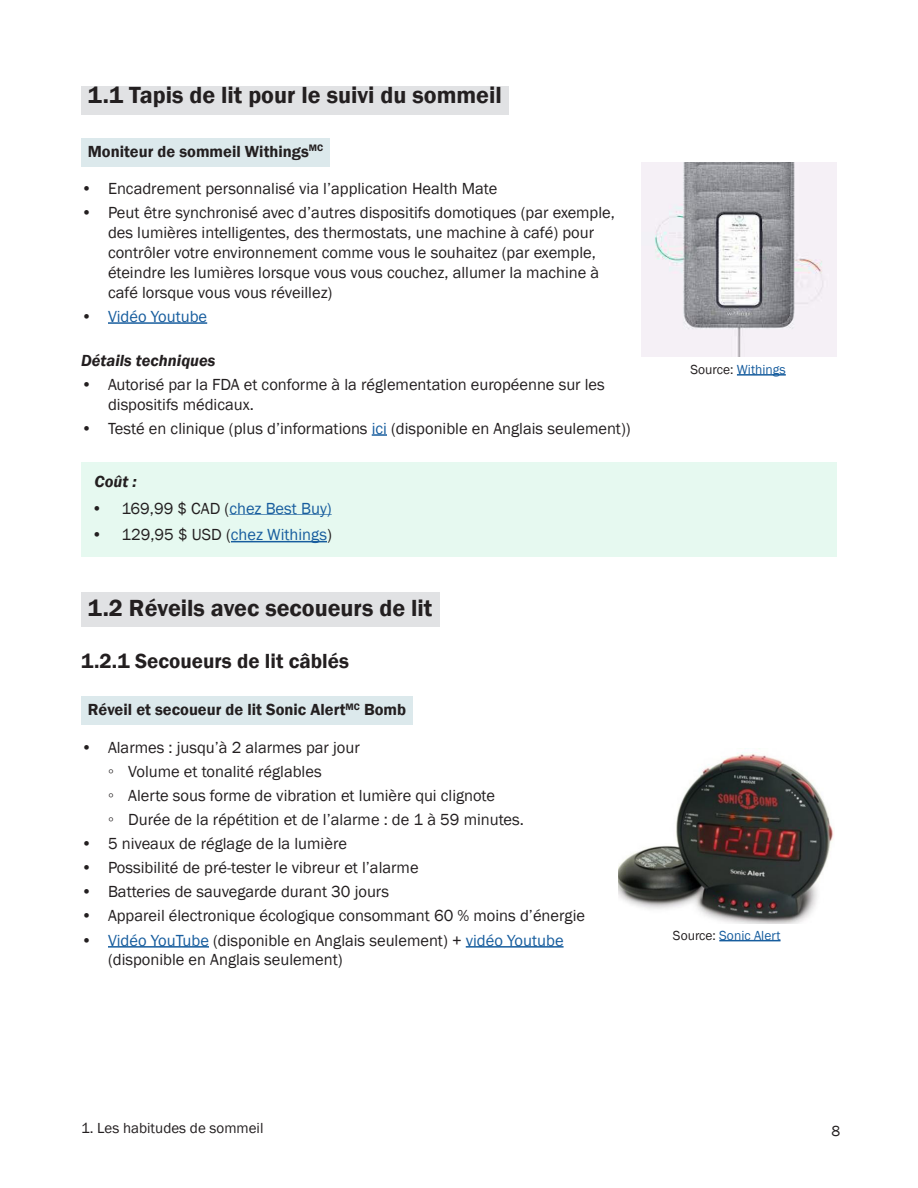
<style>
.page{position:relative;width:918px;height:1188px;background:#fff}
.page>*{position:absolute;margin:0;border:0;box-sizing:border-box;transform-origin:0 0}
.sub-heading_-_16_pts{font:600 24px "Franklin Gothic";color:#231f20}
.sub-heading_-_12_pts{font:600 21px "Franklin Gothic";color:#231f20}
.t1{font:16.5px/19.8px "Franklin Gothic";color:#231f20}
.sub-sub_headig_10_5{font:600 16.5px "Franklin Gothic";color:#231f20}
.Cost_box{font:italic 600 16.5px "Franklin Gothic";color:#231f20}
.t2{font:16.5px "Franklin Gothic";color:#175d9e}
.bullets{font:15px "Franklin Gothic";color:#231f20}
.Paragraph_Style_1{font:13.5px "Franklin Gothic";color:#175d9e}
.s1{color:#231f20}
.s2{color:#175d9e}
</style>
<div class="page">
<div style="left:81px;top:86px;width:428px;height:29px;background:#e1e2e4"></div>
<div style="left:81px;top:138px;width:249px;height:29px;background:#dce9ec"></div>
<hr style="left:108px;top:322px;width:99px;height:2px;background:#175d9e">
<svg style="left:372px;top:434px;width:15px;height:2px"></svg>
<div style="left:81px;top:462px;width:756px;height:42px;background:#e6f9f0"></div>
<div style="left:81px;top:489px;width:756px;height:42px;background:#e6f9f0"></div>
<hr style="left:229px;top:514px;width:103px;height:2px;background:#175d9e">
<div style="left:81px;top:515px;width:756px;height:42px;background:#e6f9f0"></div>
<hr style="left:231px;top:541px;width:96px;height:1px;background:#175d9e">
<div style="left:81px;top:592px;width:358px;height:35px;background:#e1e2e4"></div>
<div style="left:81px;top:697px;width:332px;height:28px;background:#dce9ec"></div>
<hr style="left:108px;top:946px;width:101px;height:2px;background:#175d9e">
<hr style="left:466px;top:946px;width:98px;height:2px;background:#175d9e">
<img style="left:618px;top:748px;width:216px;height:175px">
<hr style="left:737px;top:374px;width:49px;height:2px;background:#175d9e">
<hr style="left:719px;top:940px;width:62px;height:1px;background:#175d9e">
<img style="left:641px;top:162px;width:196px;height:194px">
<p class="sub-heading_-_16_pts" style="left:88px;top:80px;width:416px">1.1 Tapis de lit pour le suivi du sommeil</p>
<p class="sub-sub_headig_10_5" style="left:88px;top:141px;width:237px">Moniteur de sommeil Withings<sup>MC</sup></p>
<p class="t1" style="left:81px;top:179px;width:418px">• Encadrement personnalisé via l’application Health Mate</p>
<p class="t1" style="left:108px;top:203px;width:508px;text-indent:-27px">• Peut être synchronisé avec d’autres dispositifs domotiques (par exemple, des lumières intelligentes, des thermostats, une machine à café) pour contrôler votre environnement comme vous le souhaitez (par exemple, éteindre les lumières lorsque vous vous couchez, allumer la machine à café lorsque vous vous réveillez)</p>
<p class="t2" style="left:81px;top:306px;width:128px"><span class="s1">•</span> Vidéo Youtube</p>
<p class="Cost_box" style="left:81px;top:350px;width:136px">Détails techniques</p>
<p class="t1" style="left:108px;top:375px;width:498px;text-indent:-27px">• Autorisé par la FDA et conforme à la réglementation européenne sur les dispositifs médicaux.</p>
<p class="t1" style="left:81px;top:419px;width:551px">• Testé en clinique (plus d’informations <span class="s2">ici</span> (disponible en Anglais seulement))</p>
<p class="Cost_box" style="left:94px;top:471px;width:44px">Coût :</p>
<p class="t1" style="left:92px;top:499px;width:242px">• 169,99 $ CAD (<span class="s2">chez Best Buy)</span></p>
<p class="t1" style="left:92px;top:525px;width:242px">• 129,95 $ USD (<span class="s2">chez Withings</span>)</p>
<p class="sub-heading_-_16_pts" style="left:88px;top:593px;width:346px">1.2 Réveils avec secoueurs de lit</p>
<p class="sub-heading_-_12_pts" style="left:81px;top:648px;width:269px">1.2.1 Secoueurs de lit câblés</p>
<p class="sub-sub_headig_10_5" style="left:88px;top:699px;width:320px">Réveil et secoueur de lit Sonic Alert<sup>MC</sup> Bomb</p>
<p class="t1" style="left:81px;top:738px;width:280px">• Alarmes : jusqu’à 2 alarmes par jour</p>
<p class="t1" style="left:108px;top:762px;width:215px">◦ Volume et tonalité réglables</p>
<p class="t1" style="left:108px;top:786px;width:389px">◦ Alerte sous forme de vibration et lumière qui clignote</p>
<p class="t1" style="left:108px;top:810px;width:417px">◦ Durée de la répétition et de l’alarme : de 1 à 59 minutes.</p>
<p class="t1" style="left:81px;top:834px;width:268px">• 5 niveaux de réglage de la lumière</p>
<p class="t1" style="left:81px;top:858px;width:339px">• Possibilité de pré-tester le vibreur et l’alarme</p>
<p class="t1" style="left:81px;top:882px;width:310px">• Batteries de sauvegarde durant 30 jours</p>
<p class="t1" style="left:81px;top:906px;width:506px">• Appareil électronique écologique consommant 60 % moins d’énergie</p>
<p class="t1" style="left:108px;top:931px;width:457px;text-indent:-27px">• <span class="s2">Vidéo YouTube</span> (disponible en Anglais seulement) + <span class="s2">vidéo Youtube </span>(disponible en Anglais seulement)</p>
<p class="Paragraph_Style_1" style="left:691px;top:361px;width:97px"><span class="s1">Source:</span> Withings</p>
<p class="Paragraph_Style_1" style="left:673px;top:927px;width:109px"><span class="s1">Source:</span> Sonic Alert</p>
<p class="bullets" style="left:81px;top:1118px;width:184px">1. Les habitudes de sommeil</p>
<p class="bullets" style="left:831px;top:1122px;width:10px">8</p>
</div>
